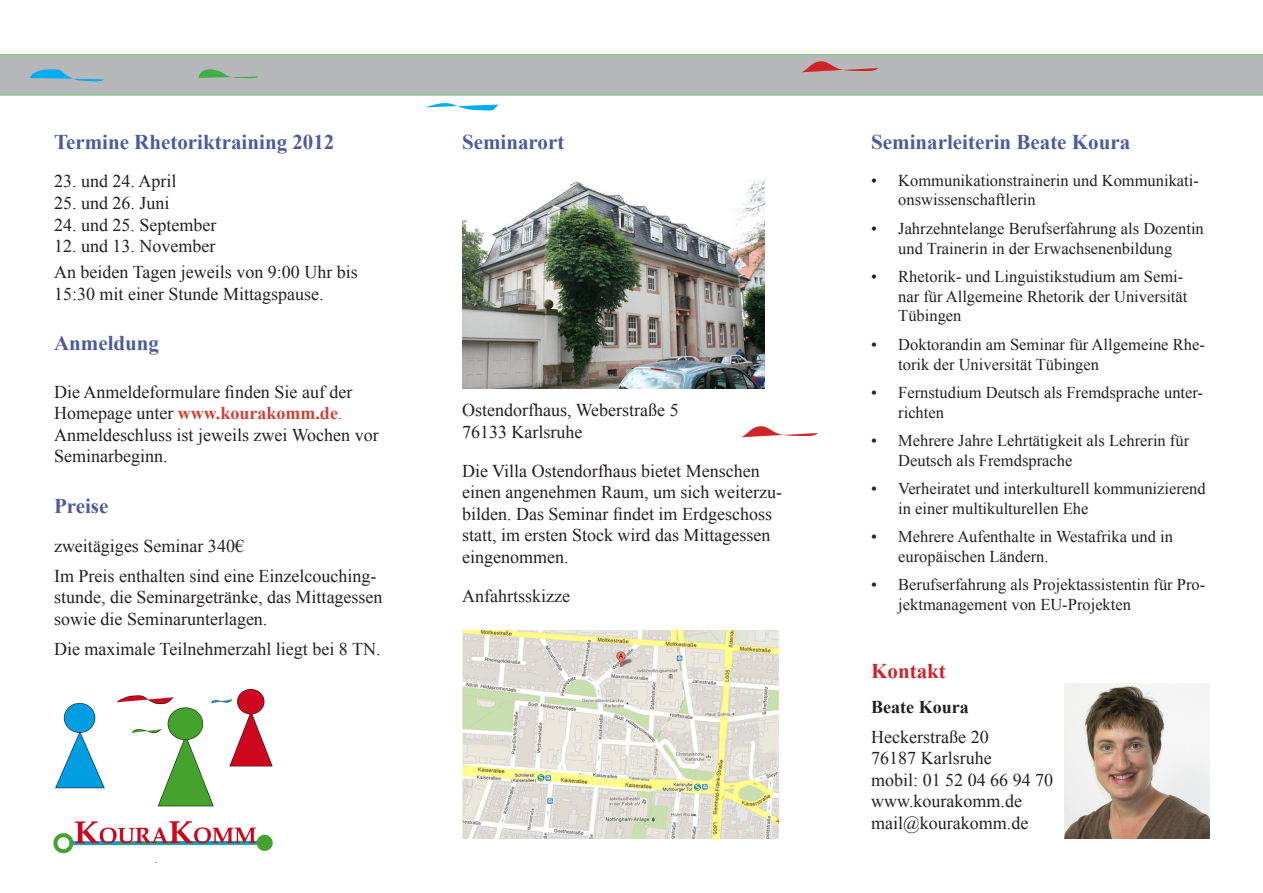
<style>
.page{position:relative;width:1263px;height:893px;background:#fff}
.page>*{position:absolute;margin:0;border:0;box-sizing:border-box;transform-origin:0 0}
.t1{font:700 21px "Times New Roman";color:#4d5a9e}
.t2{font:700 21px "Times New Roman";color:#d1232a}
.t3{font:18px/21.6px "Times New Roman";color:#231f20}
.t4{font:700 18px "Times New Roman";color:#231f20}
.t5{font:16.5px/19.8px "Times New Roman";color:#231f20}
.s1{font-weight:700;color:#d53f33}
.s2{color:#d53f33}
</style>
<div class="page">
<svg style="left:0;top:54px;width:1263px;height:42px;background:#b3b8b7"></svg>
<img style="left:1064px;top:683px;width:145px;height:156px">
<img style="left:462px;top:181px;width:302px;height:208px">
<img style="left:462px;top:630px;width:317px;height:208px">
<svg style="left:30px;top:69px;width:74px;height:14px"></svg>
<svg style="left:198px;top:66px;width:60px;height:13px"></svg>
<svg style="left:425px;top:103px;width:74px;height:8px"></svg>
<img style="left:53px;top:688px;width:220px;height:175px">
<svg style="left:801px;top:59px;width:77px;height:13px"></svg>
<svg style="left:742px;top:426px;width:76px;height:11px"></svg>
<p class="t1" style="left:54px;top:127px;width:282px">Termine Rhetoriktraining 2012</p>
<p class="t3" style="left:54px;top:170px;width:124px">23. und 24. April</p>
<p class="t3" style="left:54px;top:192px;width:117px">25. und 26. Juni</p>
<p class="t3" style="left:54px;top:214px;width:164px">24. und 25. September</p>
<p class="t3" style="left:54px;top:235px;width:163px">12. und 13. November</p>
<p class="t3" style="left:54px;top:261px;width:305px">An beiden Tagen jeweils von 9:00 Uhr bis<br>15:30 mit einer Stunde Mittagspause.</p>
<p class="t1" style="left:54px;top:329px;width:107px">Anmeldung</p>
<p class="t3" style="left:54px;top:380px;width:326px">Die Anmeldeformulare finden Sie auf der Homepage unter <span class="s1">www.kourakomm.de</span><span class="s2">.<br></span>Anmeldeschluss ist jeweils zwei Wochen vor Seminarbeginn.</p>
<p class="t1" style="left:54px;top:491px;width:56px">Preise</p>
<p class="t3" style="left:54px;top:535px;width:191px">zweitägiges Seminar 340€</p>
<p class="t3" style="left:54px;top:565px;width:330px">Im Preis enthalten sind eine Einzelcouching&shy;stunde, die Seminargetränke, das Mittagessen sowie die Seminarunterlagen.</p>
<p class="t3" style="left:54px;top:638px;width:328px">Die maximale Teilnehmerzahl liegt bei 8 TN.</p>
<p class="t1" style="left:462px;top:127px;width:104px">Seminarort</p>
<p class="t3" style="left:462px;top:399px;width:218px">Ostendorfhaus, Weberstraße 5</p>
<p class="t3" style="left:462px;top:421px;width:122px">76133 Karlsruhe</p>
<p class="t3" style="left:462px;top:459px;width:321px">Die Villa Ostendorfhaus bietet Menschen einen angenehmen Raum, um sich weiterzu&shy;bilden. Das Seminar findet im Erdgeschoss statt, im ersten Stock wird das Mittagessen eingenommen.</p>
<p class="t3" style="left:462px;top:584px;width:109px">Anfahrtsskizze</p>
<p class="t1" style="left:871px;top:127px;width:260px">Seminarleiterin Beate Koura</p>
<p class="t5" style="left:898px;top:170px;width:302px;text-indent:-27px">• Kommunikationstrainerin und Kommunikati&shy;onswissenschaftlerin</p>
<p class="t5" style="left:871px;top:218px;width:334px;text-align:center">• Jahrzehntelange Berufserfahrung als Dozentin und Trainerin in der Erwachsenenbildung</p>
<p class="t5" style="left:898px;top:266px;width:291px;text-indent:-27px">• Rhetorik- und Linguistikstudium am Semi&shy;nar für Allgemeine Rhetorik der Universität<br>Tübingen</p>
<p class="t5" style="left:898px;top:334px;width:308px;text-indent:-27px">• Doktorandin am Seminar für Allgemeine Rhe&shy;torik der Universität Tübingen</p>
<p class="t5" style="left:898px;top:382px;width:306px;text-indent:-27px">• Fernstudium Deutsch als Fremdsprache unter&shy;richten</p>
<p class="t5" style="left:898px;top:430px;width:292px;text-indent:-27px">• Mehrere Jahre Lehrtätigkeit als Lehrerin für<br>Deutsch als Fremdsprache</p>
<p class="t5" style="left:898px;top:478px;width:309px;text-indent:-27px">• Verheiratet und interkulturell kommunizierend in einer multikulturellen Ehe</p>
<p class="t5" style="left:898px;top:526px;width:276px;text-indent:-27px">• Mehrere Aufenthalte in Westafrika und in europäischen Ländern.</p>
<p class="t5" style="left:898px;top:575px;width:309px;text-indent:-27px">• Berufserfahrung als Projektassistentin für Pro&shy;jektmanagement von EU-Projekten</p>
<p class="t2" style="left:871px;top:657px;width:76px">Kontakt</p>
<p class="t4" style="left:871px;top:694px;width:99px">Beate Koura</p>
<p class="t3" style="left:871px;top:725px;width:119px">Heckerstraße 20</p>
<p class="t3" style="left:871px;top:747px;width:122px">76187 Karlsruhe</p>
<p class="t3" style="left:871px;top:769px;width:184px">mobil: 01 52 04 66 94 70</p>
<p class="t3" style="left:871px;top:790px;width:152px">www.kourakomm.de</p>
<p class="t3" style="left:871px;top:812px;width:159px">mail@kourakomm.de</p>
</div>
